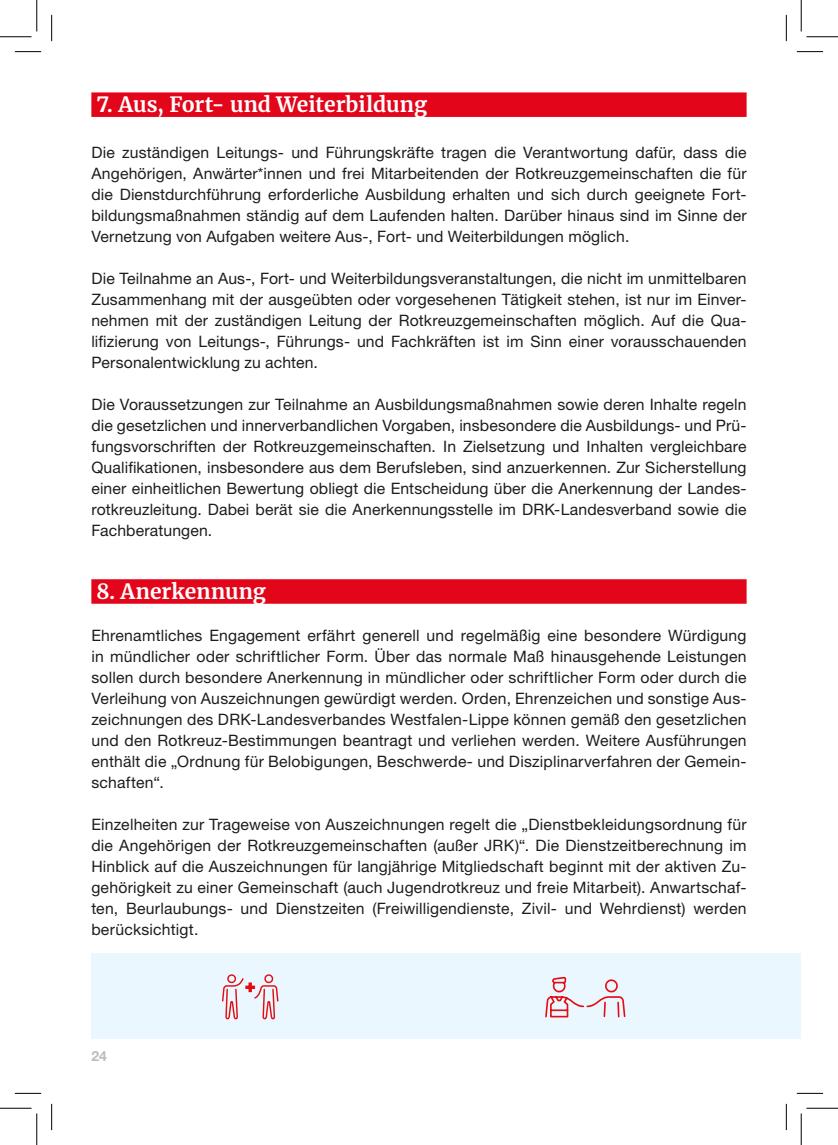
<style>
.page{position:relative;width:838px;height:1145px;background:#fff}
.page>*{position:absolute;margin:0;border:0;box-sizing:border-box;transform-origin:0 0}
.t1{font:700 21px "Merriweather";color:#fff}
.t2{font:15.75px/21px "Helvetica Neue LT Std";letter-spacing:.01em;color:#1d1d1b;text-align:justify}
.t3{font:700 14px "Helvetica Neue LT Std";color:#bdbdbc}
</style>
<div class="page">
<div style="left:91px;top:579px;width:655px;height:25px;background:#e3061b"></div>
<div style="left:91px;top:92px;width:655px;height:25px;background:#e3061b"></div>
<div style="left:91px;top:953px;width:710px;height:86px;background:#ebf7fe"></div>
<svg style="left:222px;top:974px;width:57px;height:46px"></svg>
<svg style="left:545px;top:976px;width:81px;height:42px"></svg>
<svg style="left:15px;top:51px;width:26px;height:1px"></svg>
<svg style="left:796px;top:51px;width:27px;height:1px"></svg>
<svg style="left:15px;top:1093px;width:26px;height:1px"></svg>
<svg style="left:796px;top:1093px;width:27px;height:1px"></svg>
<svg style="left:51px;top:15px;width:1px;height:26px"></svg>
<svg style="left:51px;top:1104px;width:1px;height:26px"></svg>
<svg style="left:786px;top:15px;width:1px;height:26px"></svg>
<svg style="left:786px;top:1104px;width:1px;height:26px"></svg>
<hr style="left:0;top:36px;width:32px;height:1px;background:#000">
<hr style="left:806px;top:36px;width:31px;height:1px;background:#000">
<hr style="left:0;top:1108px;width:32px;height:1px;background:#000">
<hr style="left:806px;top:1108px;width:31px;height:1px;background:#000">
<hr style="left:36px;top:0;width:1px;height:31px;background:#000">
<hr style="left:36px;top:1113px;width:1px;height:32px;background:#000">
<hr style="left:800px;top:0;width:1px;height:31px;background:#000">
<hr style="left:800px;top:1113px;width:1px;height:32px;background:#000">
<h1 class="t1" style="left:96px;top:88px;width:332px">7. Aus, Fort- und Weiterbildung</h1>
<p class="t2" style="left:91px;top:141px;width:656px">Die zuständigen Leitungs- und Führungskräfte tragen die Verantwortung dafür, dass die Angehörigen, Anwärter*innen und frei Mitarbeitenden der Rotkreuzgemeinschaften die für die Dienstdurchführung erforderliche Ausbildung erhalten und sich durch geeignete Fort&shy;bildungsmaßnahmen ständig auf dem Laufenden halten. Darüber hinaus sind im Sinne der Vernetzung von Aufgaben weitere Aus-, Fort- und Weiterbildungen möglich.</p>
<p class="t2" style="left:91px;top:267px;width:656px">Die Teilnahme an Aus-, Fort- und Weiterbildungsveranstaltungen, die nicht im unmittelbaren Zusammenhang mit der ausgeübten oder vorgesehenen Tätigkeit stehen, ist nur im Einver&shy;nehmen mit der zuständigen Leitung der Rotkreuzgemeinschaften möglich. Auf die Qua&shy;lifizierung von Leitungs-, Führungs- und Fachkräften ist im Sinn einer vorausschauenden Personalentwicklung zu achten.</p>
<p class="t2" style="left:91px;top:393px;width:656px">Die Voraussetzungen zur Teilnahme an Ausbildungsmaßnahmen sowie deren Inhalte regeln die gesetzlichen und innerverbandlichen Vorgaben, insbesondere die Ausbildungs- und Prü&shy;fungsvorschriften der Rotkreuzgemeinschaften. In Zielsetzung und Inhalten vergleichbare Qualifikationen, insbesondere aus dem Berufsleben, sind anzuerkennen. Zur Sicherstellung einer einheitlichen Bewertung obliegt die Entscheidung über die Anerkennung der Landes&shy;rotkreuzleitung. Dabei berät sie die Anerkennungsstelle im DRK-Landesverband sowie die Fachberatungen.</p>
<h1 class="t1" style="left:96px;top:574px;width:171px">8. Anerkennung</h1>
<p class="t2" style="left:91px;top:624px;width:656px">Ehrenamtliches Engagement erfährt generell und regelmäßig eine besondere Würdigung in mündlicher oder schriftlicher Form. Über das normale Maß hinausgehende Leistungen sollen durch besondere Anerkennung in mündlicher oder schriftlicher Form oder durch die Verleihung von Auszeichnungen gewürdigt werden. Orden, Ehrenzeichen und sonstige Aus&shy;zeichnungen des DRK-Landesverbandes Westfalen-Lippe können gemäß den gesetzlichen und den Rotkreuz-Bestimmungen beantragt und verliehen werden. Weitere Ausführungen enthält die „Ordnung für Belobigungen, Beschwerde- und Disziplinarverfahren der Gemein&shy;schaften“.</p>
<p class="t2" style="left:91px;top:813px;width:656px">Einzelheiten zur Trageweise von Auszeichnungen regelt die „Dienstbekleidungsordnung für die Angehörigen der Rotkreuzgemeinschaften (außer JRK)“. Die Dienstzeitberechnung im Hinblick auf die Auszeichnungen für langjährige Mitgliedschaft beginnt mit der aktiven Zu&shy;gehörigkeit zu einer Gemeinschaft (auch Jugendrotkreuz und freie Mitarbeit). Anwartschaf&shy;ten, Beurlaubungs- und Dienstzeiten (Freiwilligendienste, Zivil- und Wehrdienst) werden berücksichtigt.</p>
<p class="t3" style="left:91px;top:1047px;width:17px">24</p>
</div>
